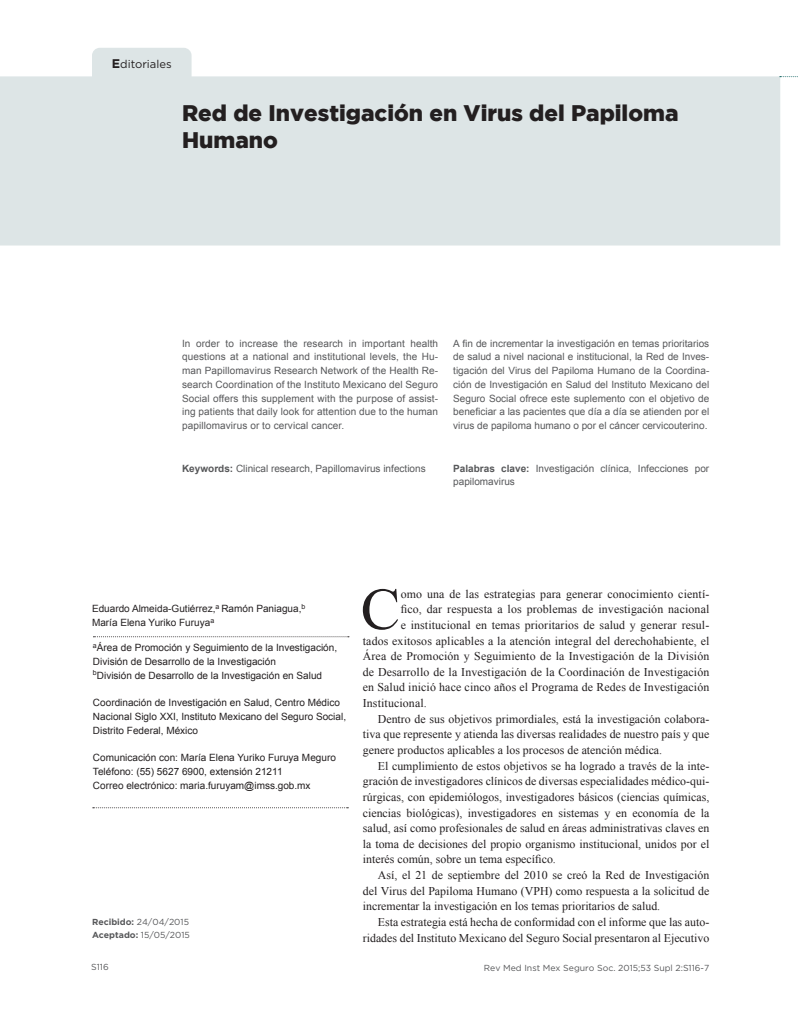
<style>
.page{position:relative;width:798px;height:1028px;background:#fff}
.page>*{position:absolute;margin:0;border:0;box-sizing:border-box;transform-origin:0 0}
.t1{font:59.12px "Times New Roman";color:#231f20}
.t2{font:900 22.5px/27px "Gotham";color:#231f20}
.t3{font:11.88px "Times New Roman";color:#231f20}
.t4{font:11.25px "Gotham";color:#231f20}
.t5{font:10px/13.8px "Arial";color:#57585a;text-align:justify}
.t6{font:10px/13.8px "Arial";color:#231f20}
.t7{font:8.75px/13.8px "Gotham";color:#57585a}
.s1{font-weight:700;font-size:12.5px}
.s2{font-weight:700}
</style>
<div class="page">
<svg style="left:0;top:48px;width:780px;height:197px;background:#e1e8e9"></svg>
<svg style="left:93px;top:807px;width:255px;height:1px"></svg>
<svg style="left:93px;top:636px;width:256px;height:1px"></svg>
<svg style="left:779px;top:76px;width:19px;height:1px"></svg>
<p class="t4" style="left:112px;top:57px;width:61px"><span class="s1">E</span>ditoriales</p>
<h2 class="t2" style="left:182px;top:99px;width:497px">Red de Investigación en Virus del Papiloma<br>Humano</h2>
<p class="t5" style="left:182px;top:336px;width:257px">In order to increase the research in important health questions at a national and institutional levels, the Hu&shy;man Papillomavirus Research Network of the Health Re&shy;search Coordination of the Instituto Mexicano del Seguro Social offers this supplement with the purpose of assist&shy;ing patients that daily look for attention due to the human papillomavirus or to cervical cancer.</p>
<p class="t5" style="left:453px;top:336px;width:257px">A fin de incrementar la investigación en temas prioritarios de salud a nivel nacional e institucional, la Red de Inves&shy;tigación del Virus del Papiloma Humano de la Coordina&shy;ción de Investigación en Salud del Instituto Mexicano del Seguro Social ofrece este suplemento con el objetivo de beneficiar a las pacientes que día a día se atienden por el virus de papiloma humano o por el cáncer cervicouterino.</p>
<p class="t5" style="left:453px;top:461px;width:257px"><span class="s2">Palabras clave:</span> Investigación clínica, Infecciones por papilomavirus</p>
<p class="t5" style="left:182px;top:461px;width:245px"><span class="s2">Keywords:</span> Clinical research, Papillomavirus infections</p>
<p class="t6" style="left:92px;top:602px;width:215px">Eduardo Almeida-Gutiérrez,<sup>a</sup> Ramón Paniagua,<sup>b<br></sup>María Elena Yuriko Furuya<sup>a</sup></p>
<p class="t6" style="left:93px;top:640px;width:246px"><sup>a</sup>Área de Promoción y Seguimiento de la Investigación,<br>División de Desarrollo de la Investigación<br><sup>b</sup>División de Desarrollo de la Investigación en Salud</p>
<p class="t6" style="left:93px;top:695px;width:254px">Coordinación de Investigación en Salud, Centro Médico<br>Nacional Siglo XXI, Instituto Mexicano del Seguro Social,<br>Distrito Federal, México</p>
<p class="t6" style="left:93px;top:750px;width:244px">Comunicación con: María Elena Yuriko Furuya Meguro<br>Teléfono: (55) 5627 6900, extensión 21211<br>Correo electrónico: maria.furuyam@imss.gob.mx</p>
<p class="t7" style="left:92px;top:914px;width:99px"><span class="s2">Recibido:</span> 24/04/2015<br><span class="s2">Aceptado:</span> 15/05/2015</p>
<h1 class="t1" style="left:360px;top:569px;width:41px">C</h1>
<p class="t3" style="left:400px;top:585px;width:310px">omo una de las estrategias para generar conocimiento cientí-</p>
<p class="t3" style="left:400px;top:601px;width:310px">fico, dar respuesta a los problemas de investigación nacional</p>
<p class="t3" style="left:400px;top:617px;width:310px">e institucional en temas prioritarios de salud y generar resul-</p>
<p class="t3" style="left:363px;top:632px;width:348px">tados exitosos aplicables a la atención integral del derechohabiente, el</p>
<p class="t3" style="left:363px;top:648px;width:348px">Área de Promoción y Seguimiento de la Investigación de la División</p>
<p class="t3" style="left:363px;top:664px;width:348px">de Desarrollo de la Investigación de la Coordinación de Investigación</p>
<p class="t3" style="left:363px;top:679px;width:348px">en Salud inició hace cinco años el Programa de Redes de Investigación</p>
<p class="t3" style="left:363px;top:695px;width:65px">Institucional.</p>
<p class="t3" style="left:378px;top:710px;width:333px">Dentro de sus objetivos primordiales, está la investigación colabora-</p>
<p class="t3" style="left:363px;top:726px;width:348px">tiva que represente y atienda las diversas realidades de nuestro país y que</p>
<p class="t3" style="left:363px;top:742px;width:301px">genere productos aplicables a los procesos de atención médica.</p>
<p class="t3" style="left:378px;top:757px;width:333px">El cumplimiento de estos objetivos se ha logrado a través de la inte-</p>
<p class="t3" style="left:363px;top:773px;width:348px">gración de investigadores clínicos de diversas especialidades médico-qui-</p>
<p class="t3" style="left:363px;top:789px;width:348px">rúrgicas, con epidemiólogos, investigadores básicos (ciencias químicas,</p>
<p class="t3" style="left:363px;top:804px;width:348px">ciencias biológicas), investigadores en sistemas y en economía de la</p>
<p class="t3" style="left:363px;top:820px;width:348px">salud, así como profesionales de salud en áreas administrativas claves en</p>
<p class="t3" style="left:363px;top:835px;width:348px">la toma de decisiones del propio organismo institucional, unidos por el</p>
<p class="t3" style="left:363px;top:851px;width:194px">interés común, sobre un tema específico.</p>
<p class="t3" style="left:378px;top:867px;width:333px">Así, el 21 de septiembre del 2010 se creó la Red de Investigación</p>
<p class="t3" style="left:363px;top:882px;width:348px">del Virus del Papiloma Humano (VPH) como respuesta a la solicitud de</p>
<p class="t3" style="left:363px;top:898px;width:299px">incrementar la investigación en los temas prioritarios de salud.</p>
<p class="t3" style="left:378px;top:914px;width:333px">Esta estrategia está hecha de conformidad con el informe que las auto-</p>
<p class="t3" style="left:363px;top:929px;width:348px">ridades del Instituto Mexicano del Seguro Social presentaron al Ejecutivo</p>
<p class="t7" style="left:91px;top:960px;width:19px">S116</p>
<p class="t7" style="left:483px;top:960px;width:227px">Rev Med Inst Mex Seguro Soc. 2015;53 Supl 2:S116-7</p>
</div>
